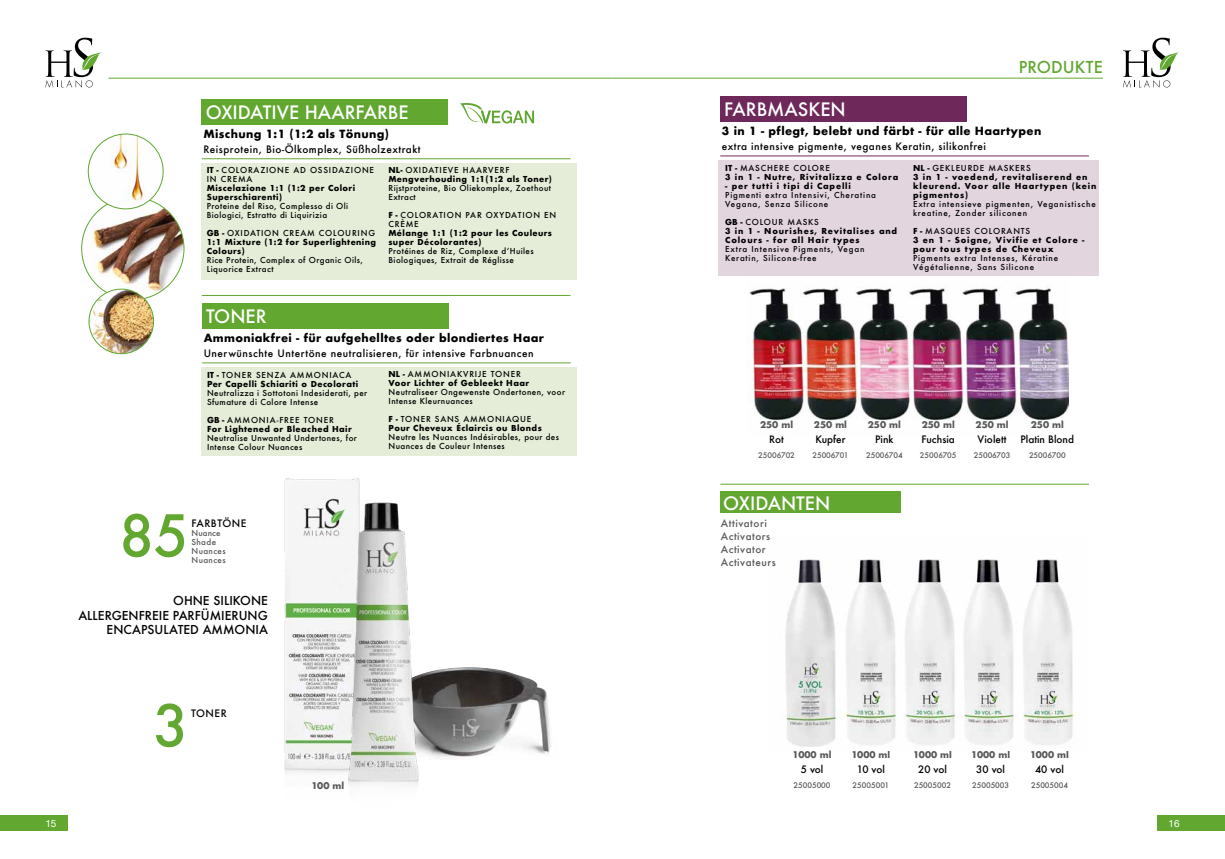
<style>
.page{position:relative;width:1225px;height:859px;background:#fff}
.page>*{position:absolute;margin:0;border:0;box-sizing:border-box;transform-origin:0 0}
.t1{font:500 56.2px "Futura";color:#62a730}
.t2{font:500 18px "Futura";color:#fff}
.t3{font:500 16px "Futura";color:#62a730}
.t4{font:500 12px/14.4px "Futura";color:#000;text-align:right}
.t5{font:700 11px "Futura";letter-spacing:.03em;color:#000}
.t6{font:500 10px "Futura";letter-spacing:.05em;color:#000}
.t7{font:500 10px/13px "Futura";letter-spacing:.05em;color:#595957}
.t8{font:500 10px "Futura";color:#000}
.t9{font:10px "Helvetica Neue";color:#fff}
.t10{font:700 9px "Futura";color:#575756}
.t11{font:500 8px/9px "Futura";letter-spacing:.05em;color:#000}
.t12{font:700 8px/9px "Futura";letter-spacing:.05em;color:#000}
.t13{font:700 8px/9px "Futura";letter-spacing:.1em;color:#000}
.t14{font:500 8px/9px "Futura";letter-spacing:.1em;color:#000}
.t15{font:500 8px/9px "Futura";letter-spacing:.05em;color:#575756}
.t16{font:500 7.5px "Futura";color:#575756}
.s1{font-weight:500}
.s2{font-weight:700}
</style>
<div class="page">
<img style="left:284px;top:478px;width:76px;height:295px">
<img style="left:785px;top:559px;width:291px;height:188px">
<img style="left:747px;top:287px;width:321px;height:134px">
<div style="left:0;top:815px;width:67px;height:16px;background:#62a730"></div>
<div style="left:1157px;top:815px;width:68px;height:16px;background:#62a730"></div>
<hr style="left:108px;top:78px;width:504px;height:1px;background:#62a730">
<hr style="left:612px;top:78px;width:490px;height:1px;background:#62a730">
<svg style="left:45px;top:38px;width:57px;height:50px"></svg>
<svg style="left:1123px;top:38px;width:56px;height:50px"></svg>
<div style="left:202px;top:99px;width:246px;height:26px;background:#62a730"></div>
<div style="left:720px;top:491px;width:180px;height:22px;background:#62a730"></div>
<div style="left:201px;top:163px;width:375px;height:117px;background:#e5edd8"></div>
<hr style="left:202px;top:159px;width:368px;height:1px;background:#62a730">
<img style="left:82px;top:197px;width:102px;height:103px;border-radius:50px">
<img style="left:88px;top:134px;width:75px;height:75px;border-radius:37px">
<div style="left:88px;top:134px;width:75px;height:75px;border:1px solid #5fa631;border-radius:50%"></div>
<svg style="left:460px;top:103px;width:74px;height:21px"></svg>
<img style="left:89px;top:289px;width:65px;height:65px;border-radius:32px">
<div style="left:89px;top:289px;width:65px;height:65px;border:1px solid #5fa631;border-radius:50%"></div>
<hr style="left:720px;top:484px;width:369px;height:1px;background:#62a730">
<div style="left:202px;top:303px;width:246px;height:26px;background:#62a730"></div>
<div style="left:201px;top:367px;width:375px;height:89px;background:#e5edd8"></div>
<hr style="left:202px;top:363px;width:369px;height:1px;background:#62a730">
<div style="left:720px;top:96px;width:246px;height:26px;background:#6e295a"></div>
<div style="left:718px;top:160px;width:380px;height:115px;background:#e2d5de"></div>
<hr style="left:720px;top:156px;width:369px;height:1px;background:#6e295a">
<hr style="left:202px;top:295px;width:368px;height:1px;background:#62a730">
<img style="left:441px;top:667px;width:110px;height:90px">
<img style="left:340px;top:484px;width:101px;height:302px">
<h2 class="t2" style="left:206px;top:100px;width:204px">OXIDATIVE HAARFARBE</h2>
<h3 class="t5" style="left:203px;top:126px;width:187px">Mischung 1:1 (1:2 als Tönung)</h3>
<p class="t6" style="left:203px;top:143px;width:219px">Reisprotein, Bio-Ölkomplex, Süßholzextrakt</p>
<p class="t12" style="left:388px;top:166px;width:165px">NL- <span class="s1">OXIDATIEVE HAARVERF<br></span>Mengverhouding 1:1(1:2 als Toner)</p>
<p class="t11" style="left:388px;top:184px;width:164px">Rijstproteine, Bio Oliekomplex, Zoethout<br>Extract</p>
<p class="t14" style="left:388px;top:211px;width:169px"><span class="s2">F -</span> COLORATION PAR OXYDATION EN<br>CRÈME</p>
<p class="t12" style="left:388px;top:229px;width:165px">Mélange 1:1 (1:2 pour les Couleurs super Décolorantes)</p>
<p class="t11" style="left:388px;top:247px;width:147px">Protéines de Riz, Complexe d’Huiles<br>Biologiques, Extrait de Réglisse</p>
<p class="t14" style="left:207px;top:166px;width:169px"><span class="s2">IT -</span> COLORAZIONE AD OSSIDAZIONE<br>IN CREMA</p>
<p class="t12" style="left:207px;top:184px;width:150px">Miscelazione 1:1 (1:2 per Colori<br>Superschiarenti)</p>
<p class="t11" style="left:207px;top:202px;width:143px">Proteine del Riso, Complesso di Oli<br>Biologici, Estratto di Liquirizia</p>
<p class="t12" style="left:207px;top:229px;width:171px">GB - <span class="s1">OXIDATION CREAM COLOURING<br></span>1:1 Mixture (1:2 for Superlightening<br>Colours)</p>
<p class="t11" style="left:207px;top:256px;width:158px">Rice Protein, Complex of Organic Oils,<br>Liquorice Extract</p>
<h2 class="t2" style="left:206px;top:304px;width:62px">TONER</h2>
<h3 class="t5" style="left:204px;top:330px;width:342px">Ammoniakfrei - für aufgehelltes oder blondiertes Haar</h3>
<p class="t6" style="left:204px;top:347px;width:331px">Unerwünschte Untertöne neutralisieren, für intensive Farbnuancen</p>
<p class="t12" style="left:388px;top:370px;width:142px">NL - <span class="s1">AMMONIAKVRIJE TONER<br></span>Voor Lichter of Gebleekt Haar</p>
<p class="t11" style="left:388px;top:388px;width:178px">Neutraliseer Ongewenste Ondertonen, voor<br>Intense Kleurnuances</p>
<p class="t12" style="left:388px;top:415px;width:155px">F - <span class="s1">TONER SANS AMMONIAQUE<br></span>Pour Cheveux Éclaircis ou Blonds</p>
<p class="t11" style="left:388px;top:433px;width:172px">Neutre les Nuances Indésirables, pour des<br>Nuances de Couleur Intenses</p>
<p class="t12" style="left:207px;top:370px;width:153px">IT - <span class="s1">TONER SENZA AMMONIACA<br></span>Per Capelli Schiariti o Decolorati</p>
<p class="t11" style="left:207px;top:388px;width:162px">Neutralizza i Sottotoni Indesiderati, per<br>Sfumature di Colore Intense</p>
<p class="t12" style="left:207px;top:415px;width:146px">GB - <span class="s1">AMMONIA-FREE TONER<br></span>For Lightened or Bleached Hair</p>
<p class="t11" style="left:207px;top:433px;width:151px">Neutralise Unwanted Undertones, for<br>Intense Colour Nuances</p>
<h1 class="t1" style="left:119px;top:497px;width:71px">85</h1>
<h3 class="t4" style="left:78px;top:593px;width:191px">OHNE SILIKONE<br>ALLERGENFREIE PARFÜMIERUNG<br>ENCAPSULATED AMMONIA</h3>
<p class="t6" style="left:191px;top:516px;width:57px">FARBTÖNE</p>
<p class="t15" style="left:191px;top:528px;width:36px">Nuance<br>Shade<br>Nuances<br>Nuances</p>
<h1 class="t1" style="left:154px;top:687px;width:36px">3</h1>
<p class="t6" style="left:191px;top:706px;width:37px">TONER</p>
<p class="t10" style="left:311px;top:779px;width:34px">100 ml</p>
<h2 class="t2" style="left:724px;top:97px;width:123px">FARBMASKEN</h2>
<h3 class="t3" style="left:1019px;top:56px;width:85px">PRODUKTE</h3>
<h3 class="t5" style="left:722px;top:123px;width:321px">3 in 1 - pflegt, belebt und färbt - für alle Haartypen</h3>
<p class="t6" style="left:722px;top:140px;width:266px">extra intensive pigmente, veganes Keratin, silikonfrei</p>
<p class="t13" style="left:913px;top:164px;width:185px">NL - <span class="s1">GEKLEURDE MASKERS<br></span>3 in 1 - voedend, revitaliserend en kleurend. Voor alle Haartypen (kein pigmentos)</p>
<p class="t14" style="left:913px;top:199px;width:184px">Extra intensieve pigmenten, Veganistische kreatine, Zonder siliconen</p>
<p class="t13" style="left:913px;top:227px;width:173px">F - <span class="s1">MASQUES COLORANTS<br></span>3 en 1 - Soigne, Vivifie et Colore - pour tous types de Cheveux</p>
<p class="t14" style="left:913px;top:253px;width:146px">Pigments extra Intenses, Kératine<br>Végétalienne, Sans Silicone</p>
<p class="t13" style="left:725px;top:163px;width:175px">IT - <span class="s1">MASCHERE COLORE<br></span>3 in 1 - Nutre, Rivitalizza e Colora</p>
<p class="t13" style="left:725px;top:181px;width:127px">- per tutti i tipi di Capelli</p>
<p class="t14" style="left:725px;top:190px;width:152px">Pigmenti extra Intensivi, Cheratina<br>Vegana, Senza Silicone</p>
<p class="t13" style="left:725px;top:217px;width:173px">GB - <span class="s1">COLOUR MASKS<br></span>3 in 1 - Nourishes, Revitalises and<br>Colours - for all Hair types</p>
<p class="t14" style="left:725px;top:244px;width:141px">Extra Intensive Pigments, Vegan<br>Keratin, Silicone-free</p>
<p class="t10" style="left:760px;top:418px;width:35px">250 ml</p>
<p class="t6" style="left:769px;top:432px;width:16px">Rot</p>
<p class="t16" style="left:758px;top:450px;width:38px">25006702</p>
<p class="t10" style="left:814px;top:418px;width:35px">250 ml</p>
<p class="t6" style="left:815px;top:432px;width:32px">Kupfer</p>
<p class="t16" style="left:812px;top:450px;width:38px">25006701</p>
<h2 class="t2" style="left:723px;top:491px;width:109px">OXIDANTEN</h2>
<p class="t7" style="left:721px;top:516px;width:56px">Attivatori<br>Activators<br>Activator<br>Activateurs</p>
<p class="t10" style="left:868px;top:418px;width:35px">250 ml</p>
<p class="t6" style="left:875px;top:432px;width:20px">Pink</p>
<p class="t16" style="left:866px;top:450px;width:38px">25006704</p>
<p class="t10" style="left:921px;top:418px;width:35px">250 ml</p>
<p class="t8" style="left:921px;top:432px;width:35px">Fuchsia</p>
<p class="t16" style="left:920px;top:450px;width:38px">25006705</p>
<p class="t10" style="left:975px;top:418px;width:35px">250 ml</p>
<p class="t8" style="left:977px;top:432px;width:30px">Violett</p>
<p class="t16" style="left:973px;top:450px;width:38px">25006703</p>
<p class="t10" style="left:1030px;top:418px;width:35px">250 ml</p>
<p class="t8" style="left:1020px;top:432px;width:55px">Platin Blond</p>
<p class="t16" style="left:1029px;top:450px;width:38px">25006700</p>
<p class="t10" style="left:792px;top:748px;width:40px">1000 ml</p>
<p class="t6" style="left:800px;top:763px;width:24px">5 vol</p>
<p class="t16" style="left:793px;top:780px;width:39px">25005000</p>
<p class="t10" style="left:851px;top:748px;width:40px">1000 ml</p>
<p class="t6" style="left:857px;top:763px;width:30px">10 vol</p>
<p class="t16" style="left:852px;top:780px;width:38px">25005001</p>
<p class="t10" style="left:913px;top:748px;width:40px">1000 ml</p>
<p class="t6" style="left:918px;top:763px;width:30px">20 vol</p>
<p class="t16" style="left:914px;top:780px;width:39px">25005002</p>
<p class="t10" style="left:971px;top:748px;width:40px">1000 ml</p>
<p class="t6" style="left:976px;top:763px;width:30px">30 vol</p>
<p class="t16" style="left:972px;top:780px;width:39px">25005003</p>
<p class="t10" style="left:1030px;top:748px;width:40px">1000 ml</p>
<p class="t6" style="left:1035px;top:763px;width:30px">40 vol</p>
<p class="t16" style="left:1031px;top:780px;width:38px">25005004</p>
<p class="t9" style="left:45px;top:816px;width:13px">15</p>
<p class="t9" style="left:1168px;top:816px;width:13px">16</p>
</div>
